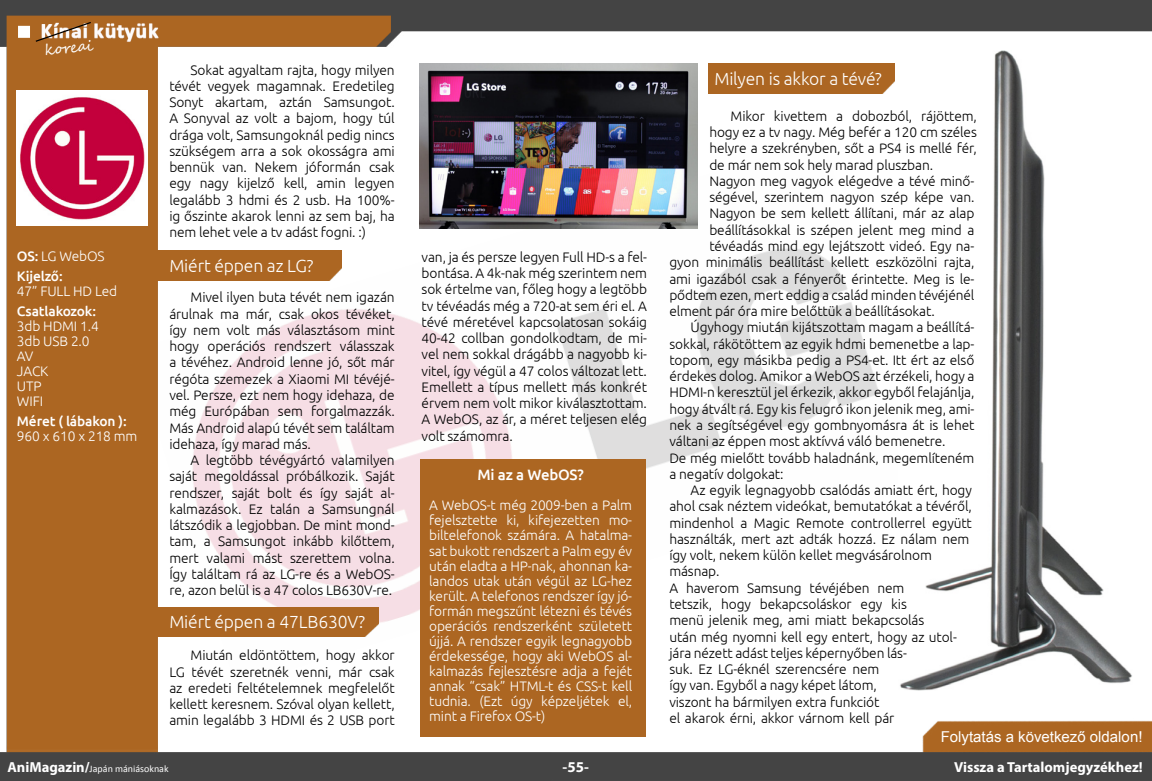
<style>
.page{position:relative;width:1152px;height:781px;background:#fff}
.page>*{position:absolute;margin:0;border:0;box-sizing:border-box;transform-origin:0 0}
.t1{font:300 17.5px "Ubuntu";letter-spacing:-.01em;color:#fff}
.t2{font:15px "Arial";color:#fff}
.t3{font:500 15px "Ubuntu";letter-spacing:-.01em;color:#fff}
.t4{font:15px "Segoe Script";color:#fff}
.t5{font:700 15px "Myriad Pro";color:#fff}
.t6{font:700 14.5px "Myriad Pro";color:#fff}
.t7{font:300 13.75px/16.2px "Ubuntu";letter-spacing:-.01em;color:#000;text-align:justify}
.t8{font:300 13.75px/15px "Ubuntu";letter-spacing:-.01em;color:#fff;text-align:justify}
.t9{font:500 13.75px/20px "Ubuntu";letter-spacing:-.01em;color:#fff}
.t10{font:10px "Calibri";color:#fff}
.s1{font-weight:300}
.s2{font-family:"Myriad Pro";font-weight:700;font-size:14.5px}
</style>
<div class="page">
<img style="left:0;top:0;width:1152px;height:780px">
<div style="left:156px;top:251px;width:186px;height:29px;background:#ac6622"></div>
<div style="left:156px;top:606px;width:222px;height:30px;background:#ac6622"></div>
<img style="left:420px;top:64px;width:277px;height:165px">
<div style="left:420px;top:458px;width:225px;height:277px;background:#ac6622"></div>
<div style="left:709px;top:64px;width:186px;height:29px;background:#ac6622"></div>
<img style="left:17px;top:90px;width:131px;height:135px">
<svg style="left:34px;top:21px;width:58px;height:22px"></svg>
<p class="t4" style="left:43px;top:37px;width:50px;rotate:-5deg">koreai</p>
<p class="t9" style="left:17px;top:245px;width:89px">OS: <span class="s1">LG WebOS<br></span>Kijelző:</p>
<p class="t8" style="left:17px;top:283px;width:102px">47” FULL HD Led</p>
<p class="t9" style="left:17px;top:300px;width:81px">Csatlakozok:</p>
<p class="t8" style="left:17px;top:318px;width:83px;text-align:left">3db HDMI 1.4<br>3db USB 2.0<br>AV<br>JACK<br>UTP<br>WIFI</p>
<p class="t9" style="left:17px;top:410px;width:111px">Méret ( lábakon ):</p>
<p class="t8" style="left:17px;top:428px;width:122px">960 x 610 x 218 mm</p>
<p class="t7" style="left:169px;top:61px;width:227px;text-indent:21px">Sokat agyaltam rajta, hogy milyen tévét vegyek magamnak. Eredetileg Sonyt akartam, aztán Samsungot.<br>A Sonyval az volt a bajom, hogy túl drága volt, Samsungoknál pedig nincs szükségem arra a sok okosságra ami bennük van. Nekem jóformán csak egy nagy kijelző kell, amin legyen legalább 3 hdmi és 2 usb. Ha 100%- ig őszinte akarok lenni az sem baj, ha nem lehet vele a tv adást fogni. :)</p>
<p class="t1" style="left:169px;top:255px;width:145px">Miért éppen az LG?</p>
<p class="t7" style="left:169px;top:289px;width:227px;text-indent:21px">Mivel ilyen buta tévét nem igazán árulnak ma már, csak okos tévéket, így nem volt más választásom mint hogy operációs rendszert válasszak a tévéhez. Android lenne jó, sőt már régóta szemezek a Xiaomi MI tévéjé&shy;vel. Persze, ezt nem hogy idehaza, de még Európában sem forgalmazzák.<br>Más Android alapú tévét sem találtam idehaza, így marad más.</p>
<p class="t7" style="left:169px;top:451px;width:227px;text-indent:21px">A legtöbb tévégyártó valamilyen saját megoldással próbálkozik. Saját rendszer, saját bolt és így saját al&shy;kalmazások. Ez talán a Samsungnál látszódik a legjobban. De mint mond&shy;tam, a Samsungot inkább kilőttem, mert valami mást szerettem volna.<br>Így találtam rá az LG-re és a WebOS&shy;re, azon belül is a 47 colos LB630V-re.</p>
<p class="t1" style="left:169px;top:611px;width:197px">Miért éppen a 47LB630V?</p>
<p class="t7" style="left:169px;top:646px;width:227px;text-indent:21px">Miután eldöntöttem, hogy akkor LG tévét szeretnék venni, már csak az eredeti feltételemnek megfelelőt kellett keresnem. Szóval olyan kellett, amin legalább 3 HDMI és 2 USB port</p>
<p class="t7" style="left:422px;top:248px;width:227px">van, ja és persze legyen Full HD-s a fel&shy;bontása. A 4k-nak még szerintem nem sok értelme van, főleg hogy a legtöbb tv tévéadás még a 720-at sem éri el. A tévé méretével kapcsolatosan sokáig 40-42 collban gondolkodtam, de mi&shy;vel nem sokkal drágább a nagyobb ki&shy;vitel, így végül a 47 colos változat lett.<br>Emellett a típus mellett más konkrét érvem nem volt mikor kiválasztottam.<br>A WebOS, az ár, a méret teljesen elég volt számomra.</p>
<p class="t3" style="left:477px;top:465px;width:108px">Mi az a WebOS?</p>
<p class="t8" style="left:429px;top:497px;width:205px">A WebOS-t még 2009-ben a Palm fejelsztette ki, kifejezetten mo&shy;biltelefonok számára. A hatalma&shy;sat bukott rendszert a Palm egy év után eladta a HP-nak, ahonnan ka&shy;landos utak után végül az LG-hez került. A telefonos rendszer így jó&shy;formán megszűnt létezni és tévés operációs rendszerként született újjá. A rendszer egyik legnagyobb érdekessége, hogy aki WebOS al&shy;kalmazás fejlesztésre adja a fejét annak “csak” HTML-t és CSS-t kell tudnia. (Ezt úgy képzeljétek el, mint a Firefox OS-t)</p>
<p class="t1" style="left:714px;top:68px;width:169px">Milyen is akkor a tévé?</p>
<p class="t7" style="left:731px;top:107px;width:248px">Mikor kivettem a dobozból, rájöttem,</p>
<p class="t7" style="left:709px;top:124px;width:269px">hogy ez a tv nagy. Még befér a 120 cm széles</p>
<p class="t7" style="left:709px;top:140px;width:269px">helyre a szekrényben, sőt a PS4 is mellé fér,</p>
<p class="t7" style="left:709px;top:156px;width:225px">de már nem sok hely marad pluszban.</p>
<p class="t7" style="left:709px;top:172px;width:267px">Nagyon meg vagyok elégedve a tévé minő-</p>
<p class="t7" style="left:709px;top:189px;width:267px">ségével, szerintem nagyon szép képe van.</p>
<p class="t7" style="left:709px;top:205px;width:267px">Nagyon be sem kellett állítani, már az alap</p>
<p class="t7" style="left:709px;top:221px;width:267px">beállításokkal is szépen jelent meg mind a</p>
<p class="t7" style="left:709px;top:237px;width:267px">tévéadás mind egy lejátszott videó. Egy na-</p>
<p class="t7" style="left:669px;top:254px;width:307px">gyon minimális beállítást kellett eszközölni rajta,</p>
<p class="t7" style="left:669px;top:270px;width:307px">ami igazából csak a fényerőt érintette. Meg is le-</p>
<p class="t7" style="left:669px;top:286px;width:307px">pődtem ezen, mert eddig a család minden tévéjénél</p>
<p class="t7" style="left:669px;top:302px;width:267px">elment pár óra mire belőttük a beállításokat.</p>
<p class="t7" style="left:691px;top:319px;width:285px">Úgyhogy miután kijátszottam magam a beállítá-</p>
<p class="t7" style="left:669px;top:335px;width:307px">sokkal, rákötöttem az egyik hdmi bemenetbe a lap-</p>
<p class="t7" style="left:669px;top:351px;width:307px">topom, egy másikba pedig a PS4-et. Itt ért az első</p>
<p class="t7" style="left:669px;top:367px;width:307px">érdekes dolog. Amikor a WebOS azt érzékeli, hogy a</p>
<p class="t7" style="left:669px;top:384px;width:307px">HDMI-n keresztül jel érkezik, akkor egyből felajánlja,</p>
<p class="t7" style="left:669px;top:400px;width:307px">hogy átvált rá. Egy kis felugró ikon jelenik meg, ami-</p>
<p class="t7" style="left:669px;top:416px;width:307px">nek a segítségével egy gombnyomásra át is lehet</p>
<p class="t7" style="left:669px;top:432px;width:278px">váltani az éppen most aktívvá váló bemenetre.</p>
<p class="t7" style="left:669px;top:449px;width:307px">De még mielőtt tovább haladnánk, megemlíteném</p>
<p class="t7" style="left:669px;top:465px;width:116px">a negatív dolgokat:</p>
<p class="t7" style="left:691px;top:481px;width:283px">Az egyik legnagyobb csalódás amiatt ért, hogy</p>
<p class="t7" style="left:669px;top:497px;width:304px">ahol csak néztem videókat, bemutatókat a tévéről,</p>
<p class="t7" style="left:669px;top:514px;width:304px">mindenhol a Magic Remote controllerrel együtt</p>
<p class="t7" style="left:669px;top:530px;width:302px">használták, mert azt adták hozzá. Ez nálam nem</p>
<p class="t7" style="left:669px;top:546px;width:264px">így volt, nekem külön kellet megvásárolnom</p>
<p class="t7" style="left:669px;top:562px;width:52px">másnap.</p>
<p class="t7" style="left:669px;top:579px;width:237px">A haverom Samsung tévéjében nem</p>
<p class="t7" style="left:669px;top:595px;width:239px">tetszik, hogy bekapcsoláskor egy kis</p>
<p class="t7" style="left:669px;top:611px;width:257px">menü jelenik meg, ami miatt bekapcsolás</p>
<p class="t7" style="left:669px;top:627px;width:289px">után még nyomni kell egy entert, hogy az utol-</p>
<p class="t7" style="left:669px;top:644px;width:239px">jára nézett adást teljes képernyőben lás-</p>
<p class="t7" style="left:669px;top:660px;width:212px">suk. Ez LG-éknél szerencsére nem</p>
<p class="t7" style="left:669px;top:676px;width:209px">így van. Egyből a nagy képet látom,</p>
<p class="t7" style="left:669px;top:692px;width:212px">viszont ha bármilyen extra funkciót</p>
<p class="t7" style="left:669px;top:709px;width:227px">el akarok érni, akkor várnom kell pár</p>
<p class="t2" style="left:941px;top:726px;width:203px">Folytatás a következő oldalon!</p>
<p class="t10" style="left:7px;top:761px;width:163px"><span class="s2">AniMagazin/</span>Japán mániásoknak</p>
<p class="t5" style="left:563px;top:756px;width:28px">-55-</p>
<p class="t6" style="left:954px;top:756px;width:190px">Vissza a Tartalomjegyzékhez!</p>
</div>
